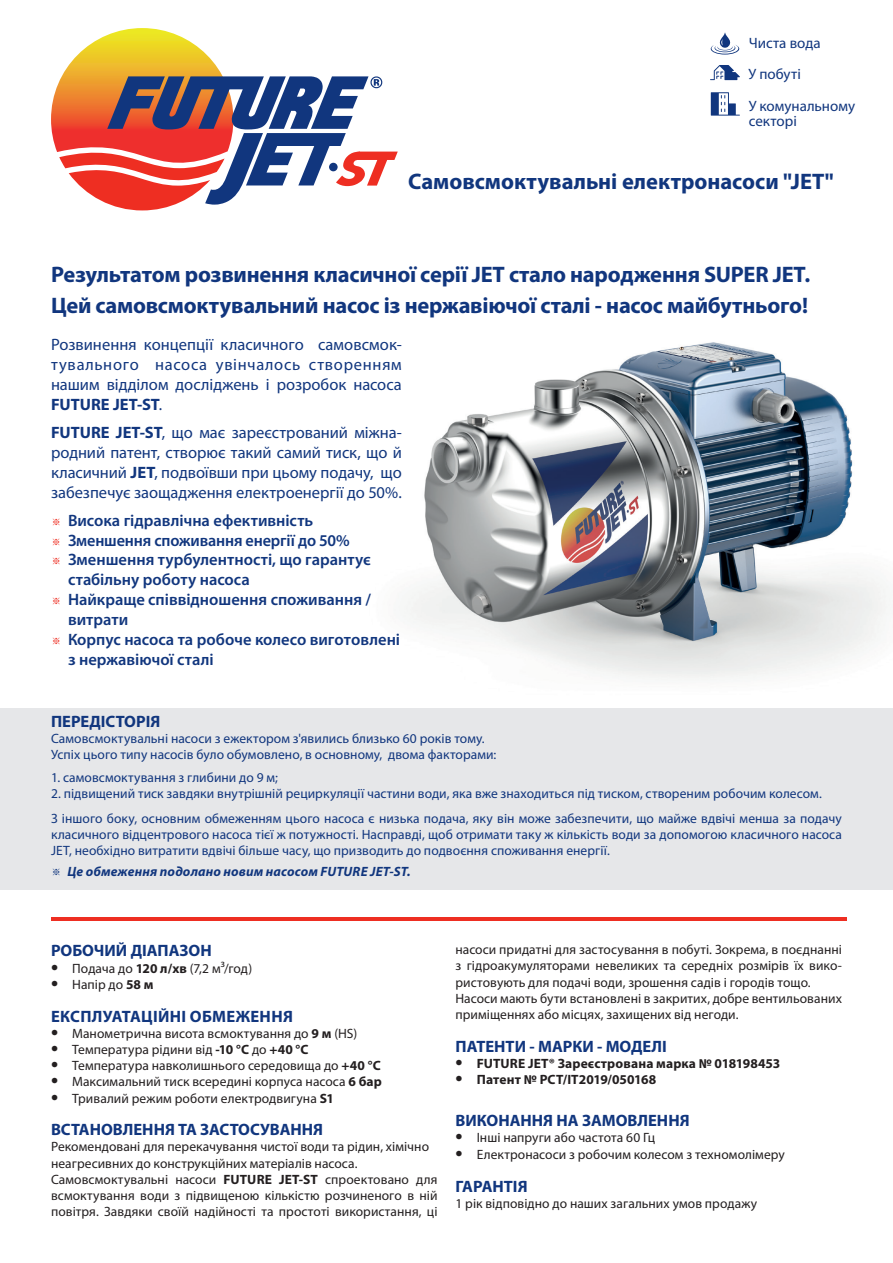
<style>
.page{position:relative;width:893px;height:1263px;background:#fff}
.page>*{position:absolute;margin:0;border:0;box-sizing:border-box;transform-origin:0 0}
.Cat_Testo_NORMALE{font:700 22.5px "Myriad Pro";letter-spacing:-.01em;color:#11367e}
.CROCE_ROSSA_PICCOLA{font:16.5px/19.8px "Myriad Pro";color:#11367e;text-align:justify}
.t1{font:600 16.5px/19.8px "Myriad Pro";color:#11367e}
.Cat_TITOLO{font:700 16.5px "Myriad Pro";color:#11367e}
.TITOLO_FASCIA_GRI{font:700 16.5px "Myriad Pro";letter-spacing:.02em;color:#11367e}
.Testo_NORMALE{font:15px/15px "Myriad Pro";color:#11367e}
.Cat_Testo_NORMALE-2{font:13.5px/16.2px "Myriad Pro";letter-spacing:.005em;color:#231f20;text-align:justify}
.CROCE_ROSSA_PICCOLA-2{font:13.5px/16.2px "Myriad Pro";letter-spacing:.005em;color:#11367e;text-align:justify}
.t2{font:700 13.5px "Myriad Pro";letter-spacing:.01em;color:#231f20}
.t3{font:italic 700 13.5px "Myriad Pro";letter-spacing:.01em;color:#11367e}
.s1{font-weight:700}
.s2{font-family:"Adobe Myungjo Std";font-weight:500;font-size:10.5px;color:#ee2e22}
.s3{font-family:"Adobe Myungjo Std";font-weight:500;font-style:normal;font-size:10.5px}
.s4{font-weight:700;font-size:21px}
.s5{font-size:21px}
</style>
<div class="page">
<img style="left:406px;top:342px;width:481px;height:336px">
<svg style="left:711px;top:32px;width:28px;height:23px"></svg>
<svg style="left:711px;top:92px;width:29px;height:24px"></svg>
<svg style="left:710px;top:65px;width:30px;height:15px"></svg>
<svg style="left:51px;top:28px;width:347px;height:182px"></svg>
<div style="left:0;top:708px;width:893px;height:181px;background:#e6e7e9"></div>
<hr style="left:51px;top:917px;width:795px;height:3px;background:#ee2e22">
<p class="Testo_NORMALE" style="left:749px;top:35px;width:73px">Чиста вода</p>
<p class="Testo_NORMALE" style="left:748px;top:67px;width:54px">У побуті</p>
<p class="Testo_NORMALE" style="left:749px;top:98px;width:108px">У комунальному секторі</p>
<p class="Cat_Testo_NORMALE" style="left:408px;top:167px;width:427px">Самовсмоктувальні електронасоси "JET"</p>
<p class="Cat_Testo_NORMALE" style="left:51px;top:259px;width:761px">Результатом розвинення класичної серії JET стало народження SUPER JET.</p>
<p class="Cat_Testo_NORMALE" style="left:51px;top:291px;width:758px">Цей самовсмоктувальний насос із нержавіючої сталі - насос майбутнього!</p>
<p class="CROCE_ROSSA_PICCOLA" style="left:51px;top:335px;width:352px">Розвинення концепції класичного самовсмок&shy;тувального насоса увінчалось створенням нашим відділом досліджень і розробок насоса <span class="s1">FUTURE JET-ST</span>.</p>
<p class="CROCE_ROSSA_PICCOLA" style="left:51px;top:422px;width:352px"><span class="s1">FUTURE JET-ST</span>, що має зареєстрований міжна&shy;родний патент, створює такий самий тиск, що й класичний <span class="s1">JET</span>, подвоївши при цьому подачу, що забезпечує заощадження електроенергії до 50%.</p>
<p class="t1" style="left:51px;top:510px;width:264px"><span class="s2">※</span> Висока гідравлічна ефективність</p>
<p class="t1" style="left:51px;top:530px;width:300px"><span class="s2">※</span> Зменшення споживання енергії до 50%</p>
<p class="t1" style="left:68px;top:550px;width:304px;text-indent:-17px"><span class="s2">※</span> Зменшення турбулентності, що гарантує стабільну роботу насоса</p>
<p class="t1" style="left:68px;top:589px;width:305px;text-indent:-17px"><span class="s2">※</span> Найкраще співвідношення споживання / витрати</p>
<p class="t1" style="left:68px;top:629px;width:334px;text-indent:-17px"><span class="s2">※</span> Корпус насоса та робоче колесо виготовлені з нержавіючої сталі</p>
<p class="Cat_TITOLO" style="left:51px;top:711px;width:111px">ПЕРЕДІСТОРІЯ</p>
<p class="CROCE_ROSSA_PICCOLA-2" style="left:51px;top:730px;width:435px">Самовсмоктувальні насоси з ежектором з'явились близько 60 років тому.</p>
<p class="CROCE_ROSSA_PICCOLA-2" style="left:51px;top:746px;width:447px">Успіх цього типу насосів було обумовлено, в основному, двома факторами:</p>
<p class="CROCE_ROSSA_PICCOLA-2" style="left:51px;top:769px;width:228px">1. самовсмоктування з глибини до 9 м;</p>
<p class="CROCE_ROSSA_PICCOLA-2" style="left:51px;top:785px;width:772px">2. підвищений тиск завдяки внутрішній рециркуляції частини води, яка вже знаходиться під тиском, створеним робочим колесом.</p>
<p class="CROCE_ROSSA_PICCOLA-2" style="left:51px;top:810px;width:792px">З іншого боку, основним обмеженням цього насоса є низька подача, яку він може забезпечити, що майже вдвічі менша за подачу класичного відцентрового насоса тієї ж потужності. Насправді, щоб отримати таку ж кількість води за допомогою класичного насоса JET, необхідно витратити вдвічі більше часу, що призводить до подвоєння споживання енергії.</p>
<p class="t3" style="left:51px;top:863px;width:361px"><span class="s3">※</span> Це обмеження подолано новим насосом FUTURE JET-ST.</p>
<p class="Cat_TITOLO" style="left:51px;top:940px;width:162px">РОБОЧИЙ ДІАПАЗОН</p>
<p class="Cat_Testo_NORMALE-2" style="left:51px;top:960px;width:203px"><span class="s4">•</span> Подача до <span class="s1">120 л/хв</span> (7,2 м³/год)</p>
<p class="Cat_Testo_NORMALE-2" style="left:51px;top:976px;width:104px"><span class="s4">•</span> Напір до <span class="s1">58 м</span></p>
<p class="TITOLO_FASCIA_GRI" style="left:51px;top:1005px;width:243px">ЕКСПЛУАТАЦІЙНІ ОБМЕЖЕННЯ</p>
<p class="Cat_Testo_NORMALE-2" style="left:51px;top:1025px;width:308px"><span class="s4">•</span> Манометрична висота всмоктування до <span class="s1">9 м</span> (HS)</p>
<p class="Cat_Testo_NORMALE-2" style="left:51px;top:1041px;width:259px"><span class="s4">•</span> Температура рідини від <span class="s1">-10 °C</span> до <span class="s1">+40 °C</span></p>
<p class="Cat_Testo_NORMALE-2" style="left:51px;top:1057px;width:331px"><span class="s4">•</span> Температура навколишнього середовища до <span class="s1">+40 °C</span></p>
<p class="Cat_Testo_NORMALE-2" style="left:51px;top:1073px;width:332px"><span class="s4">•</span> Максимальний тиск всередині корпуса насоса <span class="s1">6 бар</span></p>
<p class="Cat_Testo_NORMALE-2" style="left:51px;top:1090px;width:284px"><span class="s4">•</span> Тривалий режим роботи електродвигуна <span class="s1">S1</span></p>
<p class="Cat_TITOLO" style="left:51px;top:1119px;width:274px">ВСТАНОВЛЕННЯ ТА ЗАСТОСУВАННЯ</p>
<p class="Cat_Testo_NORMALE-2" style="left:51px;top:1138px;width:380px">Рекомендовані для перекачування чистої води та рідин, хімічно</p>
<p class="Cat_Testo_NORMALE-2" style="left:51px;top:1155px;width:308px">неагресивних до конструкційних матеріалів насоса.</p>
<p class="Cat_Testo_NORMALE-2" style="left:51px;top:1171px;width:388px">Самовсмоктувальні насоси <span class="s1">FUTURE JET-ST</span> спроектовано для всмоктування води з підвищеною кількістю розчиненого в ній повітря. Завдяки своїй надійності та простоті використання, ці</p>
<p class="Cat_Testo_NORMALE-2" style="left:455px;top:941px;width:388px">насоси придатні для застосування в побуті. Зокрема, в поєднанні з гідроакумуляторами невеликих та середніх розмірів їх вико&shy;ристовують для подачі води, зрошення садів і городів тощо.</p>
<p class="Cat_Testo_NORMALE-2" style="left:455px;top:990px;width:388px">Насоси мають бути встановлені в закритих, добре вентильованих приміщеннях або місцях, захищених від негоди.</p>
<p class="Cat_TITOLO" style="left:455px;top:1035px;width:213px">ПАТЕНТИ - МАРКИ - МОДЕЛІ</p>
<p class="t2" style="left:455px;top:1054px;width:326px"><span class="s5">•</span> FUTURE JET® Зареєстрована марка № 018198453</p>
<p class="t2" style="left:455px;top:1071px;width:202px"><span class="s5">•</span> Патент № PCT/IT2019/050168</p>
<p class="Cat_TITOLO" style="left:455px;top:1110px;width:236px">ВИКОНАННЯ НА ЗАМОВЛЕННЯ</p>
<p class="Cat_Testo_NORMALE-2" style="left:455px;top:1129px;width:201px"><span class="s4">•</span> Інші напруги або частота 60 Гц</p>
<p class="Cat_Testo_NORMALE-2" style="left:455px;top:1146px;width:331px"><span class="s4">•</span> Електронасоси з робочим колесом з техномолімеру</p>
<p class="Cat_TITOLO" style="left:455px;top:1175px;width:74px">ГАРАНТІЯ</p>
<p class="Cat_Testo_NORMALE-2" style="left:455px;top:1195px;width:303px">1 рік відповідно до наших загальних умов продажу</p>
</div>
